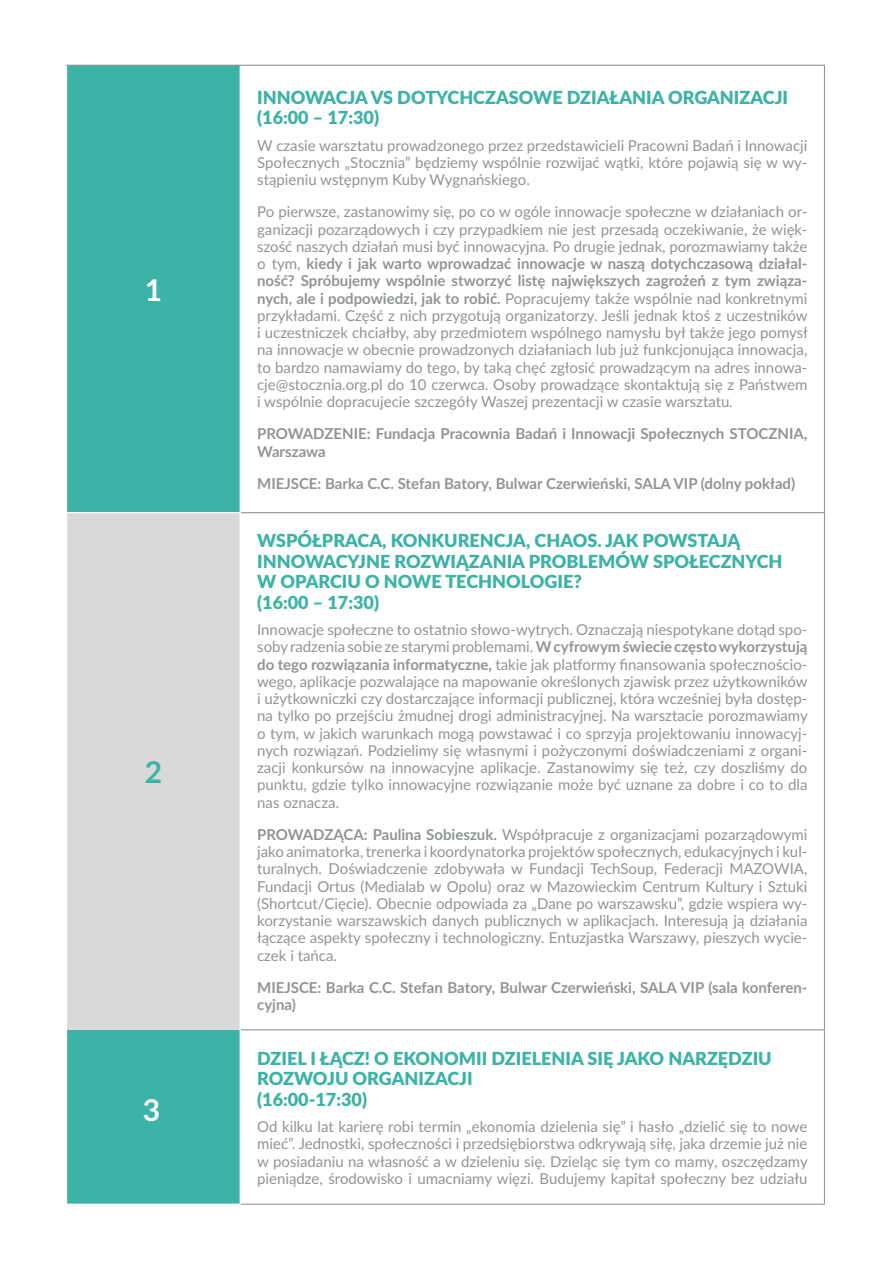
<style>
.page{position:relative;width:893px;height:1263px;background:#fff}
.page>*{position:absolute;margin:0;border:0;box-sizing:border-box;transform-origin:0 0}
.godziny{font:700 30px "Lato";color:#fff}
.t1{font:700 30px "Lato";color:#3bb3a6}
.warsztaty_nagłówek{font:900 18px/20.7px "Lato";color:#3bb3a6}
.t2{font:15px/17.2px "Lato";color:#919496;text-align:justify}
.t3{font:700 15px/17.2px "Lato";color:#919496}
.s1{font-weight:700}
.s2{font-style:italic}
</style>
<div class="page">
<div style="left:67px;top:66px;width:173px;height:1137px;background:#3bb3a6"></div>
<div style="left:67px;top:513px;width:173px;height:517px;background:#d9d9d9"></div>
<hr style="left:66px;top:65px;width:174px;height:1px;background:#919496">
<hr style="left:240px;top:65px;width:585px;height:1px;background:#919496">
<hr style="left:824px;top:66px;width:1px;height:446px;background:#919496">
<hr style="left:241px;top:512px;width:584px;height:1px;background:#919496">
<hr style="left:824px;top:513px;width:1px;height:516px;background:#919496">
<hr style="left:241px;top:1029px;width:584px;height:1px;background:#919496">
<hr style="left:824px;top:1030px;width:1px;height:173px;background:#919496">
<hr style="left:241px;top:1203px;width:584px;height:2px;background:#919496">
<hr style="left:66px;top:512px;width:175px;height:1px;background:#fff">
<p class="godziny" style="left:145px;top:268px;width:19px">1</p>
<p class="t1" style="left:145px;top:750px;width:19px">2</p>
<p class="godziny" style="left:143px;top:1087px;width:19px">3</p>
<p class="warsztaty_nagłówek" style="left:257px;top:86px;width:532px">INNOWACJA VS DOTYCHCZASOWE DZIAŁANIA ORGANIZACJI (16:00 – 17:30)</p>
<p class="t2" style="left:257px;top:136px;width:552px">W czasie warsztatu prowadzonego przez przedstawicieli Pracowni Badań i Innowacji Społecznych „Stocznia” będziemy wspólnie rozwijać wątki, które pojawią się w wy&shy;stąpieniu wstępnym Kuby Wygnańskiego.</p>
<p class="t2" style="left:257px;top:203px;width:552px">Po pierwsze, zastanowimy się, po co w ogóle innowacje społeczne w działaniach or&shy;ganizacji pozarządowych i czy przypadkiem nie jest przesadą oczekiwanie, że więk&shy;szość naszych działań musi być innowacyjna. Po drugie jednak, porozmawiamy także o tym, <span class="s1">kiedy i jak warto wprowadzać innowacje w naszą dotychczasową działal&shy;ność? Spróbujemy wspólnie stworzyć listę największych zagrożeń z tym związa&shy;nych, ale i podpowiedzi, jak to robić.</span> Popracujemy także wspólnie nad konkretnymi przykładami. Część z nich przygotują organizatorzy. Jeśli jednak ktoś z uczestników i uczestniczek chciałby, aby przedmiotem wspólnego namysłu był także jego pomysł na innowacje w obecnie prowadzonych działaniach lub już funkcjonująca innowacja, to bardzo namawiamy do tego, by taką chęć zgłosić prowadzącym na adres innowa&shy;cje@stocznia.org.pl do 10 czerwca. Osoby prowadzące skontaktują się z Państwem i wspólnie dopracujecie szczegóły Waszej prezentacji w czasie warsztatu<span class="s2">.</span></p>
<p class="t3" style="left:257px;top:425px;width:552px">PROWADZENIE: Fundacja Pracownia Badań i Innowacji Społecznych STOCZNIA,<br>Warszawa</p>
<p class="t3" style="left:257px;top:474px;width:540px">MIEJSCE: Barka C.C. Stefan Batory, Bulwar Czerwieński, SALA VIP (dolny pokład)</p>
<p class="warsztaty_nagłówek" style="left:257px;top:529px;width:527px">WSPÓŁPRACA, KONKURENCJA, CHAOS. JAK POWSTAJĄ INNOWACYJNE ROZWIĄZANIA PROBLEMÓW SPOŁECZNYCH W OPARCIU O NOWE TECHNOLOGIE?<br>(16:00 – 17:30)</p>
<p class="t2" style="left:257px;top:620px;width:552px">Innowacje społeczne to ostatnio słowo-wytrych. Oznaczają niespotykane dotąd spo&shy;soby radzenia sobie ze starymi problemami. <span class="s1">W cyfrowym świecie często wykorzystują do tego rozwiązania informatyczne,</span> takie jak platformy finansowania społecznościo&shy;wego, aplikacje pozwalające na mapowanie określonych zjawisk przez użytkowników i użytkowniczki czy dostarczające informacji publicznej, która wcześniej była dostęp&shy;na tylko po przejściu żmudnej drogi administracyjnej. Na warsztacie porozmawiamy o tym, w jakich warunkach mogą powstawać i co sprzyja projektowaniu innowacyj&shy;nych rozwiązań. Podzielimy się własnymi i pożyczonymi doświadczeniami z organi&shy;zacji konkursów na innowacyjne aplikacje. Zastanowimy się też, czy doszliśmy do punktu, gdzie tylko innowacyjne rozwiązanie może być uznane za dobre i co to dla nas oznacza.</p>
<p class="t2" style="left:257px;top:825px;width:552px"><span class="s1">PROWADZĄCA: Paulina Sobieszuk.</span> Współpracuje z organizacjami pozarządowymi jako animatorka, trenerka i koordynatorka projektów społecznych, edukacyjnych i kul&shy;turalnych. Doświadczenie zdobywała w Fundacji TechSoup, Federacji MAZOWIA, Fundacji Ortus (Medialab w Opolu) oraz w Mazowieckim Centrum Kultury i Sztuki (Shortcut/Cięcie). Obecnie odpowiada za „Dane po warszawsku”, gdzie wspiera wy&shy;korzystanie warszawskich danych publicznych w aplikacjach. Interesują ją działania łączące aspekty społeczny i technologiczny. Entuzjastka Warszawy, pieszych wycie&shy;czek i tańca.</p>
<p class="t3" style="left:257px;top:978px;width:552px">MIEJSCE: Barka C.C. Stefan Batory, Bulwar Czerwieński, SALA VIP (sala konferen&shy;cyjna)</p>
<p class="warsztaty_nagłówek" style="left:257px;top:1047px;width:516px">DZIEL I ŁĄCZ! O EKONOMII DZIELENIA SIĘ JAKO NARZĘDZIU<br>ROZWOJU ORGANIZACJI<br>(16:00-17:30)</p>
<p class="t2" style="left:257px;top:1117px;width:552px">Od kilku lat karierę robi termin „ekonomia dzielenia się” i hasło „dzielić się to nowe mieć”. Jednostki, społeczności i przedsiębiorstwa odkrywają siłę, jaka drzemie już nie w posiadaniu na własność a w dzieleniu się. Dzieląc się tym co mamy, oszczędzamy pieniądze, środowisko i umacniamy więzi. Budujemy kapitał społeczny bez udziału</p>
</div>
